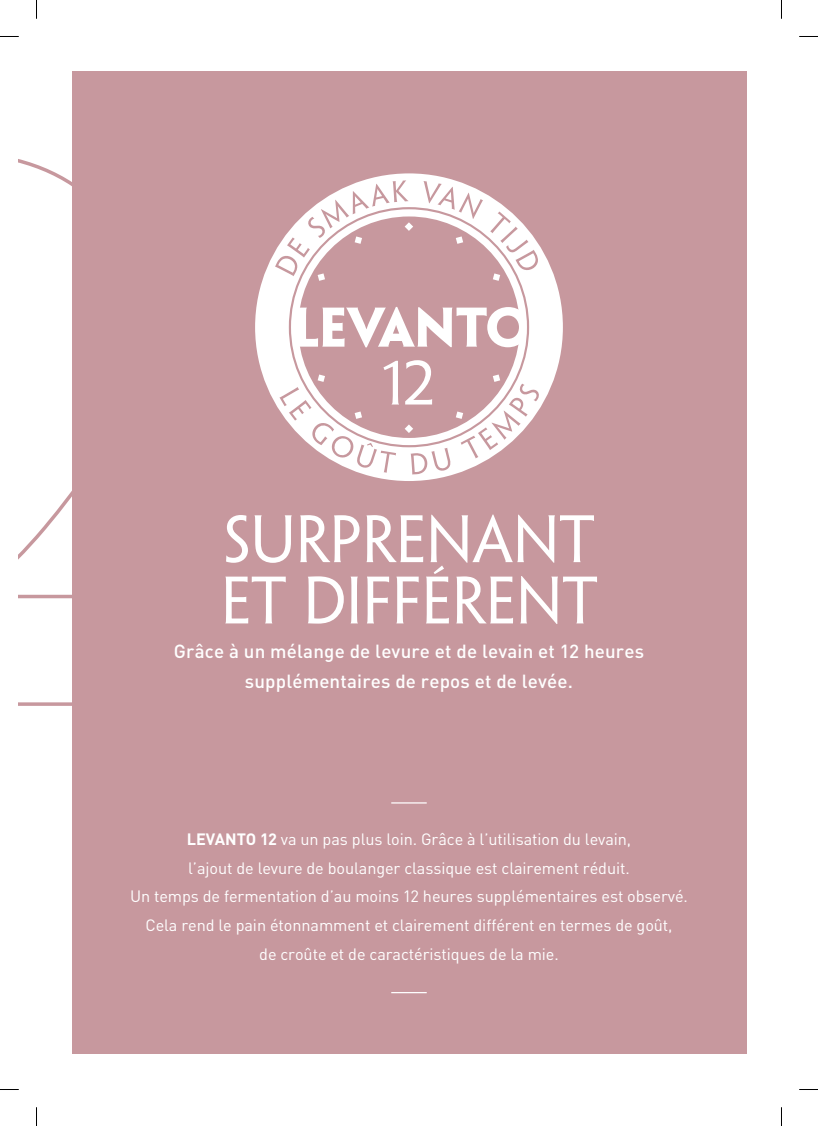
<style>
.page{position:relative;width:818px;height:1126px;background:#fff}
.page>*{position:absolute;margin:0;border:0;box-sizing:border-box;transform-origin:0 0}
.t1{font:60px/61.2px "Penumbra Flare Std";color:#fff}
.t2{font:500 18.75px/30px "DINPLUS";letter-spacing:.01em;color:#fff;text-align:center}
.t3{font:16.25px/28.8px "DINPLUS";letter-spacing:-.005em;color:#fff;text-align:center}
.s1{font-weight:700}
</style>
<div class="page">
<svg style="left:19px;top:159px;width:53px;height:547px"></svg>
<div style="left:72px;top:72px;width:673px;height:981px;background:#c7989e"></div>
<hr style="left:391px;top:802px;width:35px;height:1px;background:#fff">
<hr style="left:391px;top:991px;width:35px;height:2px;background:#fff">
<svg style="left:255px;top:173px;width:308px;height:308px"></svg>
<svg style="left:423px;top:181px;width:59px;height:26px"></svg>
<svg style="left:275px;top:180px;width:138px;height:101px"></svg>
<svg style="left:279px;top:361px;width:119px;height:111px"></svg>
<svg style="left:404px;top:360px;width:135px;height:114px"></svg>
<svg style="left:529px;top:211px;width:8px;height:70px"></svg>
<svg style="left:288px;top:207px;width:241px;height:240px"></svg>
<svg style="left:0;top:36px;width:19px;height:1px"></svg>
<svg style="left:799px;top:36px;width:18px;height:1px"></svg>
<svg style="left:0;top:1089px;width:19px;height:1px"></svg>
<svg style="left:799px;top:1089px;width:18px;height:1px"></svg>
<svg style="left:36px;top:0;width:1px;height:19px"></svg>
<svg style="left:36px;top:1107px;width:1px;height:18px"></svg>
<h1 class="t1" style="left:221px;top:510px;width:378px">SURPRENANT<br>ET DIFFÉRENT</h1>
<p class="t2" style="left:174px;top:636px;width:471px">Grâce à un mélange de levure et de levain et 12 heures supplémentaires de repos et de levée.</p>
<p class="t3" style="left:130px;top:824px;width:559px"><span class="s1">LEVANTO 12</span> va un pas plus loin. Grâce à l’utilisation du levain,<br>l’ajout de levure de boulanger classique est clairement réduit.<br>Un temps de fermentation d’au moins 12 heures supplémentaires est observé.<br>Cela rend le pain étonnamment et clairement différent en termes de goût,<br>de croûte et de caractéristiques de la mie.</p>
</div>
